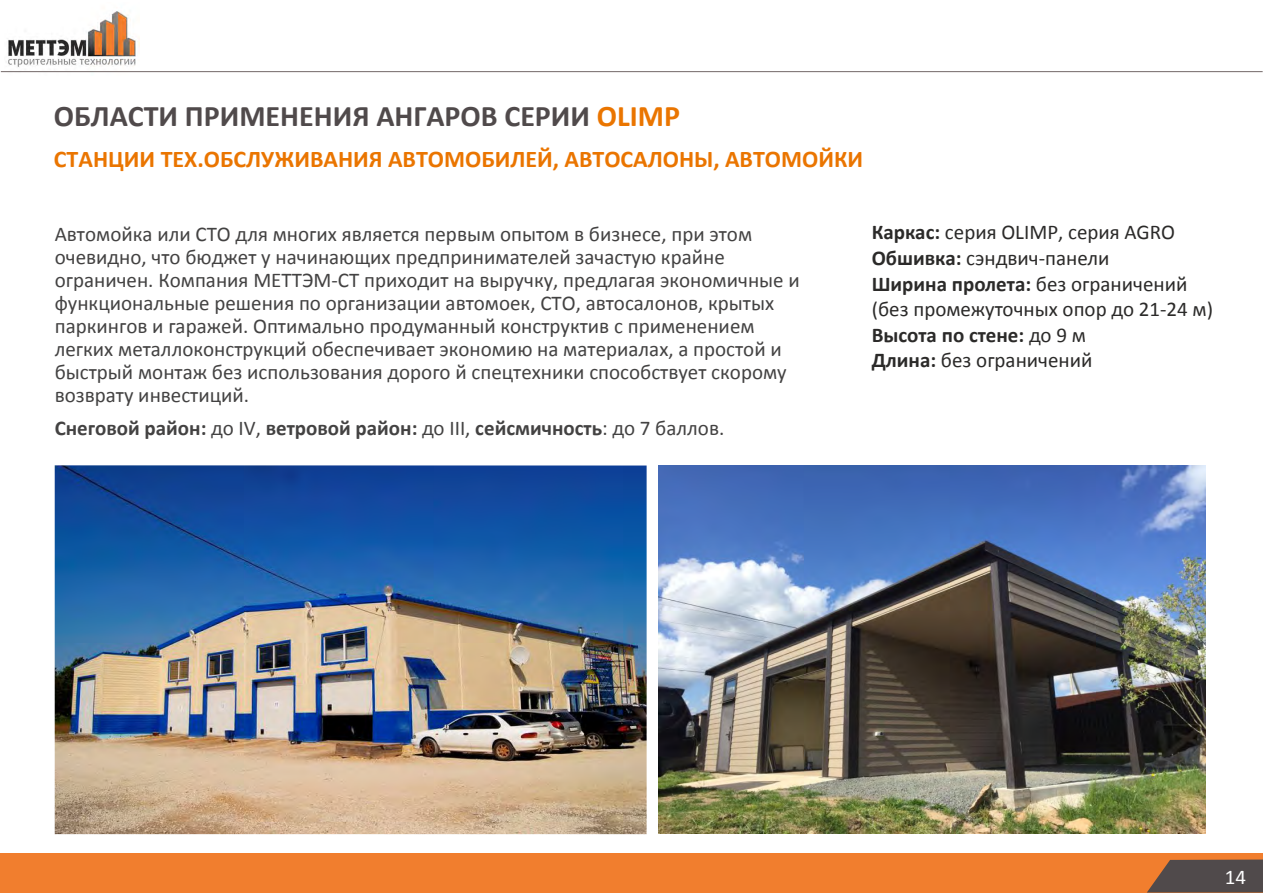
<style>
.page{position:relative;width:1263px;height:893px;background:#fff}
.page>*{position:absolute;margin:0;border:0;box-sizing:border-box;transform-origin:0 0}
.t1{font:700 30px "Calibri";color:#504a4b}
.t2{font:700 24px "Calibri";color:#ea7500}
.t3{font:21px/23.1px "Calibri";color:#434242}
.t4{font:21px/25.7px "Calibri";color:#2b2a29}
.t5{font:700 21px "Calibri";color:#434242}
.t6{font:21px "Calibri";color:#fefefe}
.s1{color:#ea7500}
.s2{font-weight:400}
.s3{font-weight:700}
</style>
<div class="page">
<img style="left:4px;top:10px;width:135px;height:63px">
<div style="left:0;top:854px;width:1263px;height:39px;background:#f17e2e"></div>
<img style="left:55px;top:465px;width:592px;height:369px">
<img style="left:659px;top:465px;width:546px;height:369px">
<svg style="left:1147px;top:859px;width:116px;height:33px;background:#635047"></svg>
<hr style="left:1px;top:71px;width:1262px;height:1px;background:#726868">
<h1 class="t1" style="left:54px;top:97px;width:628px">ОБЛАСТИ ПРИМЕНЕНИЯ АНГАРОВ СЕРИИ <span class="s1">OLIMP</span></h1>
<p class="t2" style="left:54px;top:143px;width:811px">СТАНЦИИ ТЕХ.ОБСЛУЖИВАНИЯ АВТОМОБИЛЕЙ, АВТОСАЛОНЫ, АВТОМОЙКИ</p>
<p class="t3" style="left:55px;top:222px;width:746px">Автомойка или СТО для многих является первым опытом в бизнесе, при этом очевидно, что бюджет у начинающих предпринимателей зачастую крайне ограничен. Компания МЕТТЭМ-СТ приходит на выручку, предлагая экономичные и функциональные решения по организации автомоек, СТО, автосалонов, крытых паркингов и гаражей. Оптимально продуманный конструктив с применением легких металлоконструкций обеспечивает экономию на материалах, а простой и быстрый монтаж без использования дорого й спецтехники способствует скорому возврату инвестиций.</p>
<p class="t5" style="left:55px;top:415px;width:671px">Снеговой район: <span class="s2">до IV,</span> ветровой район: <span class="s2">до III,</span> сейсмичность<span class="s2">: до 7 баллов.</span></p>
<p class="t4" style="left:872px;top:220px;width:343px"><span class="s3">Каркас:</span> серия OLIMP, серия AGRO<br><span class="s3">Обшивка:</span> сэндвич-панели<br><span class="s3">Ширина пролета:</span> без ограничений (без промежуточных опор до 21-24 м)<br><span class="s3">Высота по стене:</span> до 9 м<br><span class="s3">Длина:</span> без ограничений</p>
<p class="t6" style="left:1225px;top:864px;width:23px">14</p>
</div>
